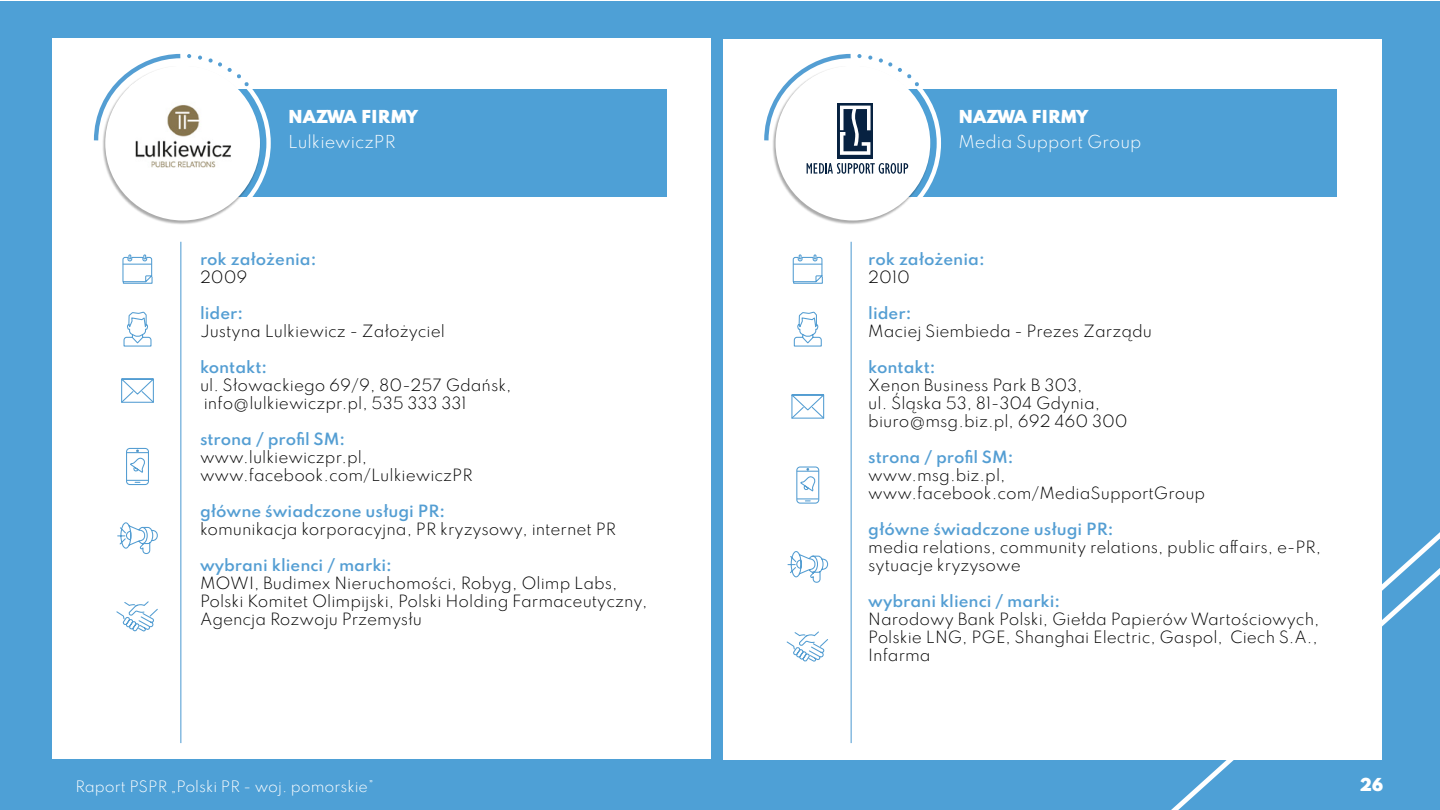
<style>
.page{position:relative;width:1440px;height:810px;background:#fff}
.page>*{position:absolute;margin:0;border:0;box-sizing:border-box;transform-origin:0 0}
.t1{font:300 15.83px "Spartan";color:#fff}
.t2{font:900 15.83px "Spartan";color:#fff}
.t3{font:300 15px/18px "Spartan";color:#000}
.t4{font:600 15px "Spartan";color:#549ed3}
.t5{font:300 14.02px "Spartan";color:#fff}
</style>
<div class="page">
<div style="left:0;top:1px;width:1440px;height:809px;background:#4ea0d6"></div>
<svg style="left:1381px;top:532px;width:59px;height:36px"></svg>
<svg style="left:1171px;top:568px;width:269px;height:242px"></svg>
<div style="left:53px;top:38px;width:658px;height:721px;background:#fff"></div>
<div style="left:94px;top:89px;width:572px;height:108px;background:#4ea0d6"></div>
<div style="left:84px;top:76px;width:103px;height:168px;background:#fff"></div>
<div style="left:102px;top:66px;width:159px;height:159px;background:#000;opacity:.33"></div>
<div style="left:105px;top:66px;width:155px;height:154px;background:#fff;border-radius:50%"></div>
<img style="left:135px;top:106px;width:96px;height:62px">
<svg style="left:93px;top:53px;width:98px;height:92px"></svg>
<svg style="left:198px;top:56px;width:4px;height:4px"></svg>
<svg style="left:209px;top:58px;width:13px;height:8px"></svg>
<svg style="left:228px;top:68px;width:21px;height:19px"></svg>
<svg style="left:121px;top:378px;width:33px;height:25px"></svg>
<svg style="left:126px;top:447px;width:23px;height:39px"></svg>
<svg style="left:116px;top:601px;width:42px;height:31px"></svg>
<svg style="left:117px;top:522px;width:41px;height:32px"></svg>
<svg style="left:122px;top:254px;width:31px;height:93px"></svg>
<hr style="left:180px;top:242px;width:1px;height:501px;background:#549ed3">
<div style="left:723px;top:39px;width:658px;height:721px;background:#fff"></div>
<div style="left:764px;top:90px;width:572px;height:107px;background:#4ea0d6"></div>
<div style="left:755px;top:76px;width:102px;height:168px;background:#fff"></div>
<div style="left:772px;top:66px;width:159px;height:159px;background:#000;opacity:.33"></div>
<div style="left:776px;top:66px;width:154px;height:154px;background:#fff;border-radius:50%"></div>
<svg style="left:879px;top:58px;width:13px;height:8px"></svg>
<svg style="left:898px;top:68px;width:21px;height:19px"></svg>
<svg style="left:791px;top:394px;width:34px;height:25px"></svg>
<svg style="left:796px;top:466px;width:24px;height:38px"></svg>
<svg style="left:786px;top:631px;width:42px;height:31px"></svg>
<svg style="left:787px;top:551px;width:42px;height:32px"></svg>
<svg style="left:792px;top:254px;width:31px;height:93px"></svg>
<hr style="left:851px;top:242px;width:1px;height:501px;background:#549ed3">
<div style="left:837px;top:103px;width:36px;height:56px;background:#072241"></div>
<svg style="left:807px;top:163px;width:101px;height:11px"></svg>
<svg style="left:764px;top:53px;width:108px;height:102px"></svg>
<p class="t2" style="left:288px;top:105px;width:131px">NAZWA FIRMY</p>
<p class="t1" style="left:288px;top:129px;width:109px">LulkiewiczPR</p>
<p class="t4" style="left:200px;top:247px;width:118px">rok założenia:</p>
<p class="t3" style="left:200px;top:267px;width:49px">2009</p>
<p class="t4" style="left:200px;top:301px;width:45px">lider:</p>
<p class="t3" style="left:200px;top:321px;width:246px">Justyna Lulkiewicz - Założyciel</p>
<p class="t4" style="left:200px;top:355px;width:69px">kontakt:</p>
<p class="t3" style="left:200px;top:375px;width:313px">ul. Słowackiego 69/9, 80-257 Gdańsk, info@lulkiewiczpr.pl, 535 333 331</p>
<p class="t4" style="left:200px;top:427px;width:147px">strona / profil SM:</p>
<p class="t3" style="left:200px;top:447px;width:274px">www.lulkiewiczpr.pl, www.facebook.com/LulkiewiczPR</p>
<p class="t4" style="left:200px;top:499px;width:247px">główne świadczone usługi PR:</p>
<p class="t3" style="left:200px;top:519px;width:418px">komunikacja korporacyjna, PR kryzysowy, internet PR</p>
<p class="t4" style="left:200px;top:553px;width:194px">wybrani klienci / marki:</p>
<p class="t3" style="left:200px;top:573px;width:449px">MOWI, Budimex Nieruchomości, Robyg, Olimp Labs,<br>Polski Komitet Olimpijski, Polski Holding Farmaceutyczny,<br>Agencja Rozwoju Przemysłu</p>
<p class="t2" style="left:958px;top:105px;width:131px">NAZWA FIRMY</p>
<p class="t1" style="left:958px;top:129px;width:185px">Media Support Group</p>
<p class="t4" style="left:868px;top:247px;width:118px">rok założenia:</p>
<p class="t3" style="left:868px;top:267px;width:43px">2010</p>
<p class="t4" style="left:868px;top:301px;width:45px">lider:</p>
<p class="t3" style="left:868px;top:321px;width:285px">Maciej Siembieda - Prezes Zarządu</p>
<p class="t4" style="left:868px;top:355px;width:69px">kontakt:</p>
<p class="t3" style="left:868px;top:375px;width:261px">Xenon Business Park B 303,<br>ul. Śląska 53, 81-304 Gdynia, biuro@msg.biz.pl, 692 460 300</p>
<p class="t4" style="left:868px;top:445px;width:147px">strona / profil SM:</p>
<p class="t3" style="left:868px;top:465px;width:339px">www.msg.biz.pl, www.facebook.com/MediaSupportGroup</p>
<p class="t4" style="left:868px;top:517px;width:247px">główne świadczone usługi PR:</p>
<p class="t3" style="left:868px;top:537px;width:454px">media relations, community relations, public affairs, e-PR, sytuacje kryzysowe</p>
<p class="t4" style="left:868px;top:589px;width:194px">wybrani klienci / marki:</p>
<p class="t3" style="left:868px;top:609px;width:453px;text-align:justify">Narodowy Bank Polski, Giełda Papierów Wartościowych, Polskie LNG, PGE, Shanghai Electric, Gaspol, Ciech S.A., Infarma</p>
<p class="t5" style="left:76px;top:776px;width:300px">Raport PSPR „Polski PR - woj. pomorskie”</p>
<p class="t2" style="left:1361px;top:773px;width:24px">26</p>
</div>
